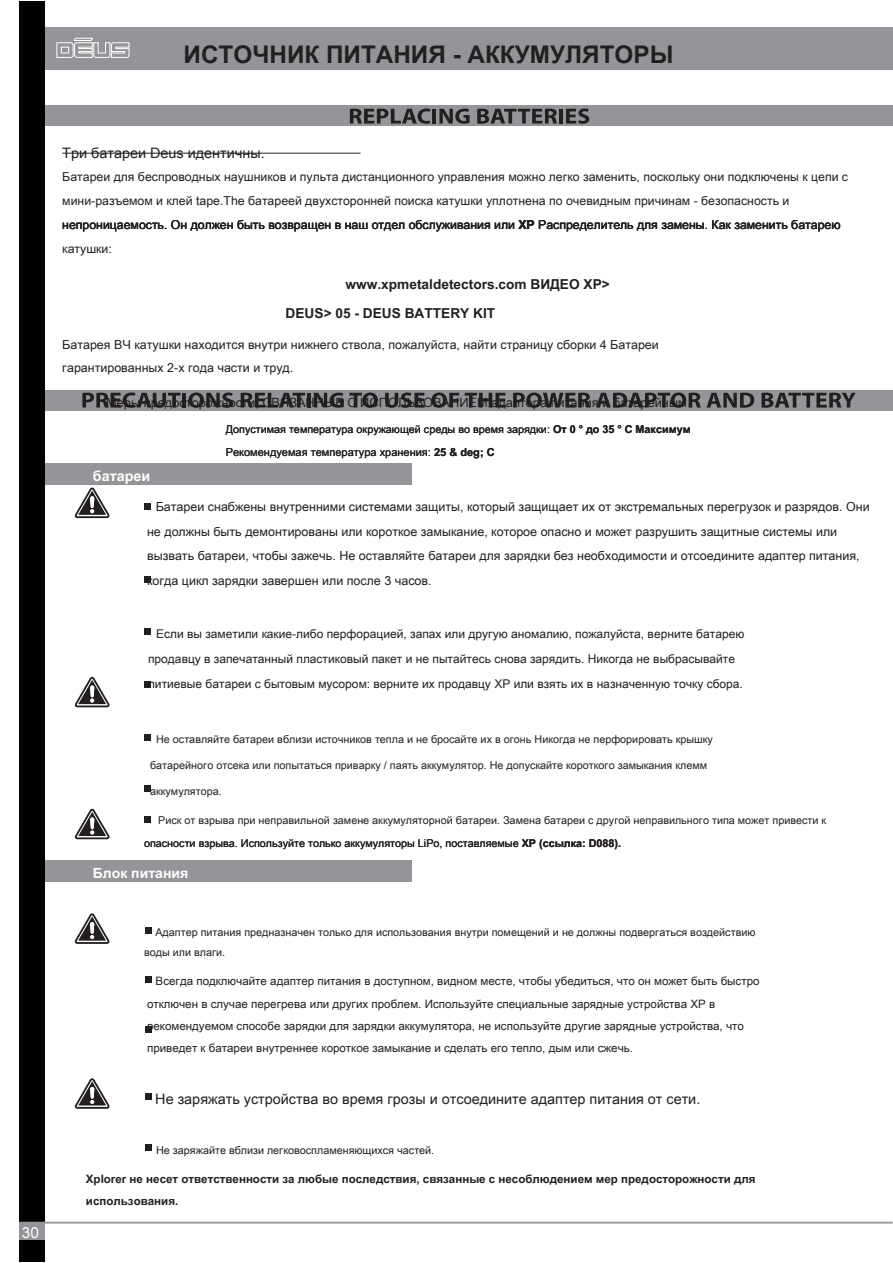
<style>
.page{position:relative;width:893px;height:1263px;background:#fff}
.page>*{position:absolute;margin:0;border:0;box-sizing:border-box;transform-origin:0 0}
.t1{font:700 24.3px "Arial Unicode MS";color:#231f20}
.t2{font:15.3px "Arial Unicode MS";color:#fff}
.t3{font:14.4px "Arial Unicode MS";color:#231f20}
.t4{font:700 14.4px "Arial Unicode MS";color:#fff}
.t5{font:700 13.95px "Arial Unicode MS";color:#fff}
.t6{font:700 13.65px/29.2px "Arial Unicode MS";color:#231f20}
.t7{font:12.75px "Arial Unicode MS";color:#231f20}
.t8{font:12.45px/24.5px "Arial Unicode MS";color:#231f20}
.t9{font:12.3px/24.2px "Arial Unicode MS";color:#231f20}
.t10{font:12px/25px "Arial Unicode MS";color:#231f20}
.t11{font:11.55px/22.5px "Arial Unicode MS";color:#231f20}
.t12{font:700 11.55px/21.9px "Arial Unicode MS";color:#231f20}
.t13{font:10.95px "Arial Unicode MS";color:#231f20}
.t14{font:10.8px/22.8px "Arial Unicode MS";color:#231f20}
.s1{font-weight:700}
</style>
<div class="page">
<div style="left:45px;top:27px;width:848px;height:43px;background:#939598"></div>
<div style="left:46px;top:106px;width:847px;height:20px;background:#939598"></div>
<div style="left:20px;top:1px;width:25px;height:1261px;background:#000"></div>
<hr style="left:20px;top:1222px;width:873px;height:2px;background:#939598">
<svg style="left:350px;top:109px;width:80px;height:15px"></svg>
<hr style="left:433px;top:109px;width:3px;height:15px;background:#231f20">
<svg style="left:439px;top:109px;width:30px;height:15px"></svg>
<svg style="left:477px;top:109px;width:80px;height:15px"></svg>
<hr style="left:559px;top:109px;width:4px;height:15px;background:#231f20">
<svg style="left:566px;top:109px;width:23px;height:15px"></svg>
<div style="left:20px;top:1223px;width:25px;height:17px;background:#939598"></div>
<svg style="left:56px;top:37px;width:74px;height:21px"></svg>
<div style="left:45px;top:390px;width:848px;height:20px;background:#939598"></div>
<svg style="left:74px;top:676px;width:36px;height:32px"></svg>
<svg style="left:74px;top:487px;width:36px;height:32px"></svg>
<div style="left:144px;top:503px;width:7px;height:6px;background:#231f20"></div>
<div style="left:144px;top:576px;width:7px;height:7px;background:#231f20"></div>
<div style="left:144px;top:681px;width:7px;height:7px;background:#231f20"></div>
<div style="left:144px;top:628px;width:7px;height:6px;background:#231f20"></div>
<div style="left:144px;top:734px;width:7px;height:7px;background:#231f20"></div>
<div style="left:144px;top:785px;width:7px;height:7px;background:#231f20"></div>
<div style="left:144px;top:816px;width:7px;height:7px;background:#231f20"></div>
<div style="left:145px;top:927px;width:6px;height:7px;background:#231f20"></div>
<div style="left:145px;top:976px;width:6px;height:7px;background:#231f20"></div>
<svg style="left:145px;top:1026px;width:6px;height:6px"></svg>
<svg style="left:145px;top:1094px;width:6px;height:6px"></svg>
<div style="left:145px;top:1144px;width:6px;height:7px;background:#231f20"></div>
<div style="left:45px;top:463px;width:367px;height:22px;background:#939598"></div>
<div style="left:45px;top:861px;width:367px;height:21px;background:#939598"></div>
<svg style="left:82px;top:393px;width:98px;height:15px"></svg>
<hr style="left:182px;top:393px;width:4px;height:15px;background:#231f20">
<svg style="left:188px;top:393px;width:45px;height:15px"></svg>
<svg style="left:241px;top:393px;width:64px;height:15px"></svg>
<hr style="left:307px;top:393px;width:4px;height:15px;background:#231f20">
<svg style="left:314px;top:393px;width:64px;height:15px"></svg>
<svg style="left:385px;top:393px;width:40px;height:15px"></svg>
<svg style="left:431px;top:393px;width:28px;height:15px"></svg>
<svg style="left:465px;top:393px;width:41px;height:15px"></svg>
<svg style="left:513px;top:393px;width:77px;height:15px"></svg>
<svg style="left:596px;top:393px;width:158px;height:15px"></svg>
<svg style="left:761px;top:393px;width:95px;height:15px"></svg>
<svg style="left:74px;top:808px;width:36px;height:32px"></svg>
<svg style="left:74px;top:913px;width:36px;height:31px"></svg>
<svg style="left:74px;top:1078px;width:36px;height:31px"></svg>
<hr style="left:62px;top:153px;width:299px;height:1px;background:#231f20">
<h1 class="t1" style="left:184px;top:37px;width:491px">ИСТОЧНИК ПИТАНИЯ - АККУМУЛЯТОРЫ</h1>
<h2 class="t2" style="left:22px;top:1222px;width:19px">30</h2>
<h3 class="t3" style="left:62px;top:142px;width:204px">Три батареи Deus идентичны.</h3>
<p class="t9" style="left:62px;top:164px;width:787px">Батареи для беспроводных наушников и пульта дистанционного управления можно легко заменить, поскольку они подключены к цепи с мини-разъемом и клей tape.The батареей двухсторонней поиска катушки уплотнена по очевидным причинам - безопасность и непроницаемость. Он должен быть возвращен в наш отдел обслуживания или <span class="s1">XP</span> Распределитель для замены. Как заменить батарею катушки:</p>
<p class="t6" style="left:286px;top:268px;width:326px;text-indent:60px">www.xpmetaldetectors.com ВИДЕО XP&gt;<br>DEUS&gt; 05 - DEUS BATTERY KIT</p>
<p class="t8" style="left:62px;top:333px;width:598px;line-height:22.8px">Батарея ВЧ катушки находится внутри нижнего ствола, пожалуйста, найти страницу сборки 4 Батареи гарантированных 2-х года части и труд.</p>
<p class="t7" style="left:106px;top:394px;width:582px">Меры предосторожности, СВЯЗАННЫЕ С ИСПОЛЬЗОВАНИЕМ адаптера питания и батарейным</p>
<h3 class="t4" style="left:93px;top:465px;width:59px">батареи</h3>
<p class="t14" style="left:226px;top:418px;width:466px">Допустимая температура окружающей среды во время зарядки: <span class="s1">От 0 ° до 35 ° C Максимум</span></p>
<p class="t13" style="left:226px;top:444px;width:270px">Рекомендуемая температура хранения: <span class="s1">25 &amp; deg; С</span></p>
<p class="t8" style="left:147px;top:494px;width:724px;text-indent:9px">Батареи снабжены внутренними системами защиты, который защищает их от экстремальных перегрузок и разрядов. Они не должны быть демонтированы или короткое замыкание, которое опасно и может разрушить защитные системы или вызвать батареи, чтобы зажечь. Не оставляйте батареи для зарядки без необходимости и отсоедините адаптер питания, когда цикл зарядки завершен или после 3 часов.</p>
<p class="t10" style="left:148px;top:621px;width:598px;text-indent:8px">Если вы заметили какие-либо перфорацией, запах или другую аномалию, пожалуйста, верните батарею продавцу в запечатанный пластиковый пакет и не пытайтесь снова зарядить. Никогда не выбрасывайте литиевые батареи с бытовым мусором: верните их продавцу XP или взять их в назначенную точку сбора.</p>
<p class="t14" style="left:156px;top:727px;width:558px">Не оставляйте батареи вблизи источников тепла и не бросайте их в огонь Никогда не перфорировать крышку</p>
<p class="t14" style="left:150px;top:753px;width:558px">батарейного отсека или попытаться приварку / паять аккумулятор. Не допускайте короткого замыкания клемм</p>
<p class="t14" style="left:150px;top:779px;width:73px">аккумулятора.</p>
<p class="t14" style="left:144px;top:808px;width:684px;text-indent:14px">Риск от взрыва при неправильной замене аккумуляторной батареи. Замена батареи с другой неправильного типа может привести к опасности взрыва. Используйте только аккумуляторы LiPo, поставляемые <span class="s1">XP (ссылка: D088).</span></p>
<p class="t5" style="left:93px;top:863px;width:97px">Блок питания</p>
<p class="t14" style="left:144px;top:921px;width:613px;line-height:20.1px;text-indent:11px">Адаптер питания предназначен только для использования внутри помещений и не должны подвергаться воздействию воды или влаги.</p>
<p class="t11" style="left:147px;top:969px;width:614px;text-indent:9px">Всегда подключайте адаптер питания в доступном, видном месте, чтобы убедиться, что он может быть быстро отключен в случае перегрева или других проблем. Используйте специальные зарядные устройства XP в рекомендуемом способе зарядки для зарядки аккумулятора, не используйте другие зарядные устройства, что приведет к батареи внутреннее короткое замыкание и сделать его тепло, дым или сжечь.</p>
<h3 class="t3" style="left:155px;top:1089px;width:546px">Не заряжать устройства во время грозы и отсоедините адаптер питания от сети.</h3>
<p class="t14" style="left:156px;top:1138px;width:280px">Не заряжайте вблизи легковоспламеняющихся частей.</p>
<p class="t12" style="left:86px;top:1168px;width:671px">Xplorer не несет ответственности за любые последствия, связанные с несоблюдением мер предосторожности для использования.</p>
</div>
